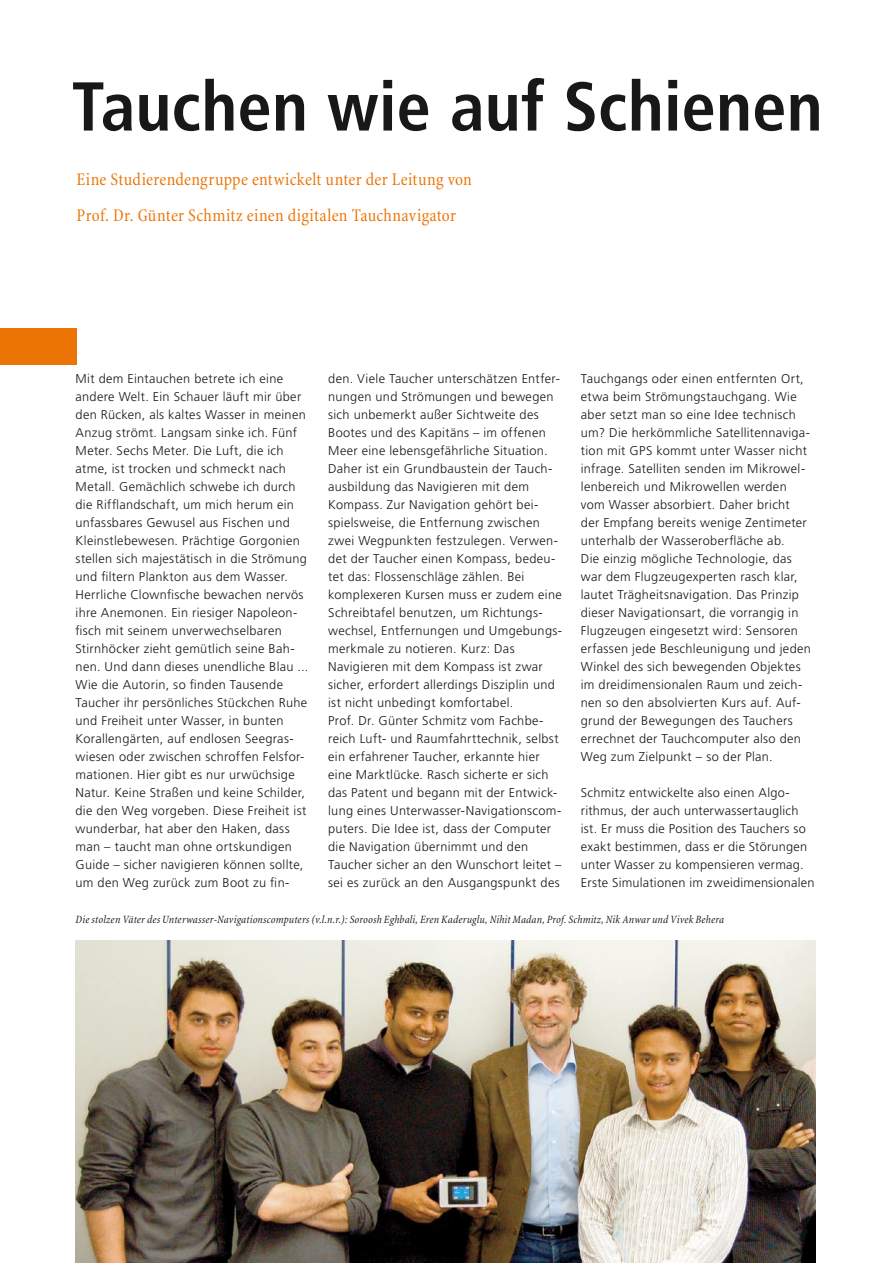
<style>
.page{position:relative;width:893px;height:1263px;background:#fff}
.page>*{position:absolute;margin:0;border:0;box-sizing:border-box;transform-origin:0 0}
.t1{font:700 condensed 69px "Frutiger";color:#1a171b}
.t2{font:condensed 18px/36px "Minion";letter-spacing:.015em;color:#ec7404}
.t3{font:300 12.75px/18px "Frutiger";letter-spacing:.025em;color:#1a171b}
.t4{font:italic condensed 11.25px "Minion";letter-spacing:.015em;color:#1a171b}
</style>
<div class="page">
<img style="left:76px;top:940px;width:739px;height:323px">
<div style="left:0;top:328px;width:77px;height:36px;background:#ec7404"></div>
<h1 class="t1" style="left:72px;top:66px;width:752px">Tauchen wie auf Schienen</h1>
<h2 class="t2" style="left:77px;top:161px;width:397px">Eine Studierendengruppe entwickelt unter der Leitung von<br>Prof. Dr. Günter Schmitz einen digitalen Tauchnavigator</h2>
<p class="t3" style="left:76px;top:369px;width:234px">Mit dem Eintauchen betrete ich eine andere Welt. Ein Schauer läuft mir über den Rücken, als kaltes Wasser in meinen Anzug strömt. Langsam sinke ich. Fünf Meter. Sechs Meter. Die Luft, die ich atme, ist trocken und schmeckt nach Metall. Gemächlich schwebe ich durch die Rifflandschaft, um mich herum ein unfassbares Gewusel aus Fischen und Kleinstlebewesen. Prächtige Gorgonien stellen sich majestätisch in die Strömung und filtern Plankton aus dem Wasser.<br>Herrliche Clownfische bewachen nervös ihre Anemonen. Ein riesiger Napoleon&shy;fisch mit seinem unverwechselbaren Stirnhöcker zieht gemütlich seine Bah&shy;nen. Und dann dieses unendliche Blau ...<br>Wie die Autorin, so finden Tausende Taucher ihr persönliches Stückchen Ruhe und Freiheit unter Wasser, in bunten Korallengärten, auf endlosen Seegras&shy;wiesen oder zwischen schroffen Felsfor&shy;mationen. Hier gibt es nur urwüchsige Natur. Keine Straßen und keine Schilder, die den Weg vorgeben. Diese Freiheit ist wunderbar, hat aber den Haken, dass man – taucht man ohne ortskundigen Guide – sicher navigieren können sollte, um den Weg zurück zum Boot zu fin-</p>
<p class="t3" style="left:328px;top:369px;width:235px">den. Viele Taucher unterschätzen Entfer&shy;nungen und Strömungen und bewegen sich unbemerkt außer Sichtweite des Bootes und des Kapitäns – im offenen Meer eine lebensgefährliche Situation.<br>Daher ist ein Grundbaustein der Tauch&shy;ausbildung das Navigieren mit dem Kompass. Zur Navigation gehört bei&shy;spielsweise, die Entfernung zwischen zwei Wegpunkten festzulegen. Verwen&shy;det der Taucher einen Kompass, bedeu&shy;tet das: Flossenschläge zählen. Bei komplexeren Kursen muss er zudem eine Schreibtafel benutzen, um Richtungs&shy;wechsel, Entfernungen und Umgebungs&shy;merkmale zu notieren. Kurz: Das Navigieren mit dem Kompass ist zwar sicher, erfordert allerdings Disziplin und ist nicht unbedingt komfortabel.<br>Prof. Dr. Günter Schmitz vom Fachbe&shy;reich Luft- und Raumfahrttechnik, selbst ein erfahrener Taucher, erkannte hier eine Marktlücke. Rasch sicherte er sich das Patent und begann mit der Entwick&shy;lung eines Unterwasser-Navigationscom&shy;puters. Die Idee ist, dass der Computer die Navigation übernimmt und den Taucher sicher an den Wunschort leitet – sei es zurück an den Ausgangspunkt des</p>
<p class="t3" style="left:581px;top:369px;width:232px">Tauchgangs oder einen entfernten Ort, etwa beim Strömungstauchgang. Wie aber setzt man so eine Idee technisch um? Die herkömmliche Satellitennaviga&shy;tion mit GPS kommt unter Wasser nicht infrage. Satelliten senden im Mikrowel&shy;lenbereich und Mikrowellen werden vom Wasser absorbiert. Daher bricht der Empfang bereits wenige Zentimeter unterhalb der Wasseroberfläche ab.<br>Die einzig mögliche Technologie, das war dem Flugzeugexperten rasch klar, lautet Trägheitsnavigation. Das Prinzip dieser Navigationsart, die vorrangig in Flugzeugen eingesetzt wird: Sensoren erfassen jede Beschleunigung und jeden Winkel des sich bewegenden Objektes im dreidimensionalen Raum und zeich&shy;nen so den absolvierten Kurs auf. Auf&shy;grund der Bewegungen des Tauchers errechnet der Tauchcomputer also den Weg zum Zielpunkt – so der Plan.</p>
<p class="t3" style="left:581px;top:783px;width:235px">Schmitz entwickelte also einen Algo&shy;rithmus, der auch unterwassertauglich ist. Er muss die Position des Tauchers so exakt bestimmen, dass er die Störungen unter Wasser zu kompensieren vermag.<br>Erste Simulationen im zweidimensionalen</p>
<p class="t4" style="left:76px;top:913px;width:650px">Die stolzen Väter des Unterwasser-Navigationscomputers (v.l.n.r.): Soroosh Eghbali, Eren Kaderuglu, Nihit Madan, Prof. Schmitz, Nik Anwar und Vivek Behera</p>
</div>
